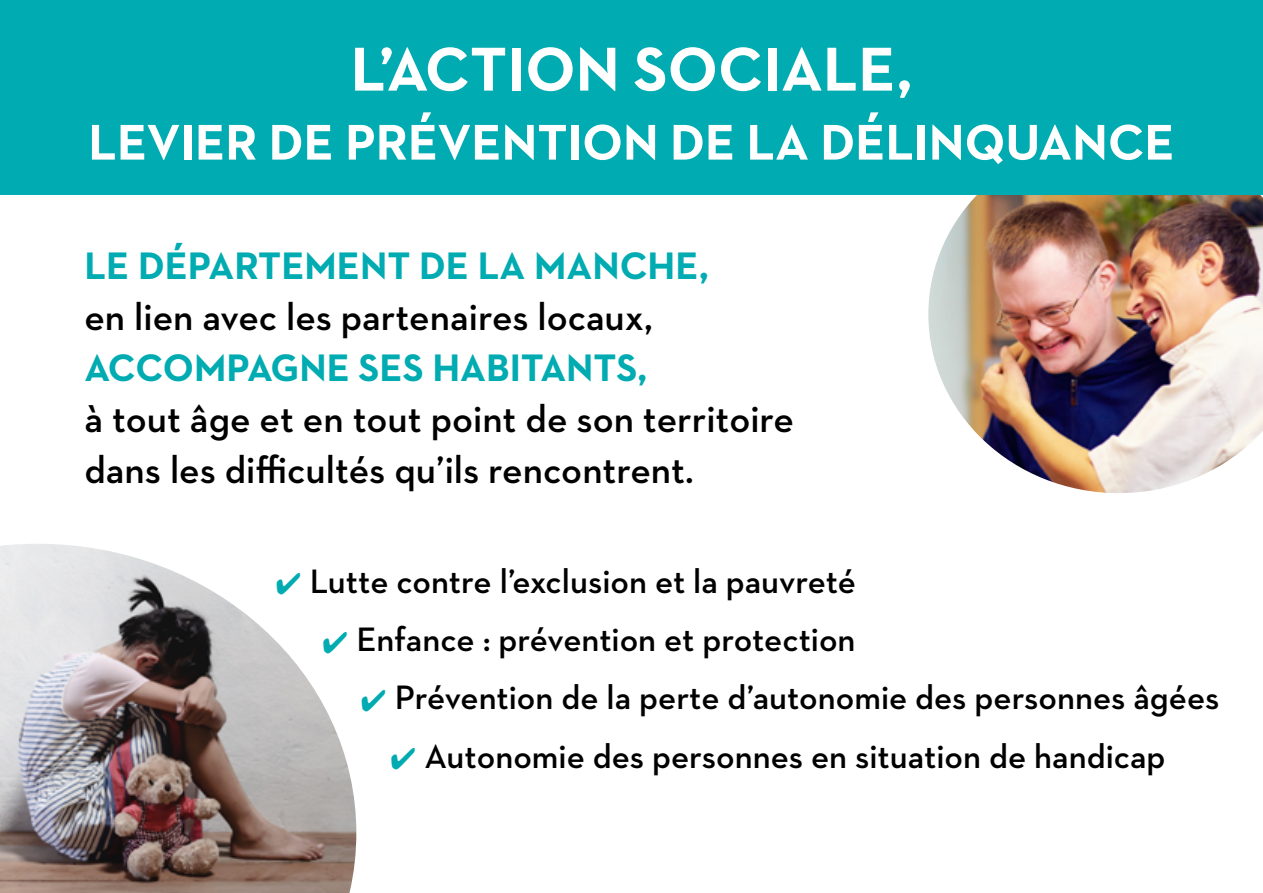
<style>
.page{position:relative;width:1263px;height:893px;background:#fff}
.page>*{position:absolute;margin:0;border:0;box-sizing:border-box;transform-origin:0 0}
.t1{font:700 63px "Neutraface 2 Text";color:#fff}
.t2{font:700 51px "Neutraface 2 Text";color:#fff}
.t3{font:600 39px/51px "Neutraface 2 Text";color:#000}
.t4{font:700 39px "Neutraface 2 Text";color:#00abb1}
.t5{font:600 34.5px "Neutraface 2 Text";color:#000}
.s1{color:#00abb1}
</style>
<div class="page">
<img style="left:928px;top:195px;width:335px;height:298px">
<div style="left:0;top:0;width:1263px;height:195px;background:#00abb1"></div>
<img style="left:0;top:544px;width:357px;height:349px">
<h1 class="t1" style="left:351px;top:29px;width:563px">L’ACTION SOCIALE,</h1>
<h2 class="t2" style="left:88px;top:110px;width:1088px">LEVIER DE PRÉVENTION DE LA DÉLINQUANCE</h2>
<p class="t4" style="left:84px;top:241px;width:626px">LE DÉPARTEMENT DE LA MANCHE,</p>
<p class="t3" style="left:84px;top:291px;width:570px">en lien avec les partenaires locaux,</p>
<p class="t4" style="left:84px;top:343px;width:564px">ACCOMPAGNE SES HABITANTS,</p>
<p class="t3" style="left:84px;top:393px;width:711px">à tout âge et en tout point de son territoire dans les difficultés qu’ils rencontrent.</p>
<p class="t5" style="left:276px;top:559px;width:582px"><span class="s1">✔</span> Lutte contre l’exclusion et la pauvreté</p>
<p class="t5" style="left:323px;top:617px;width:535px"><span class="s1">✔</span> Enfance : prévention et protection</p>
<p class="t5" style="left:361px;top:676px;width:860px"><span class="s1">✔</span> Prévention de la perte d’autonomie des personnes âgées</p>
<p class="t5" style="left:391px;top:734px;width:776px"><span class="s1">✔</span> Autonomie des personnes en situation de handicap</p>
</div>
